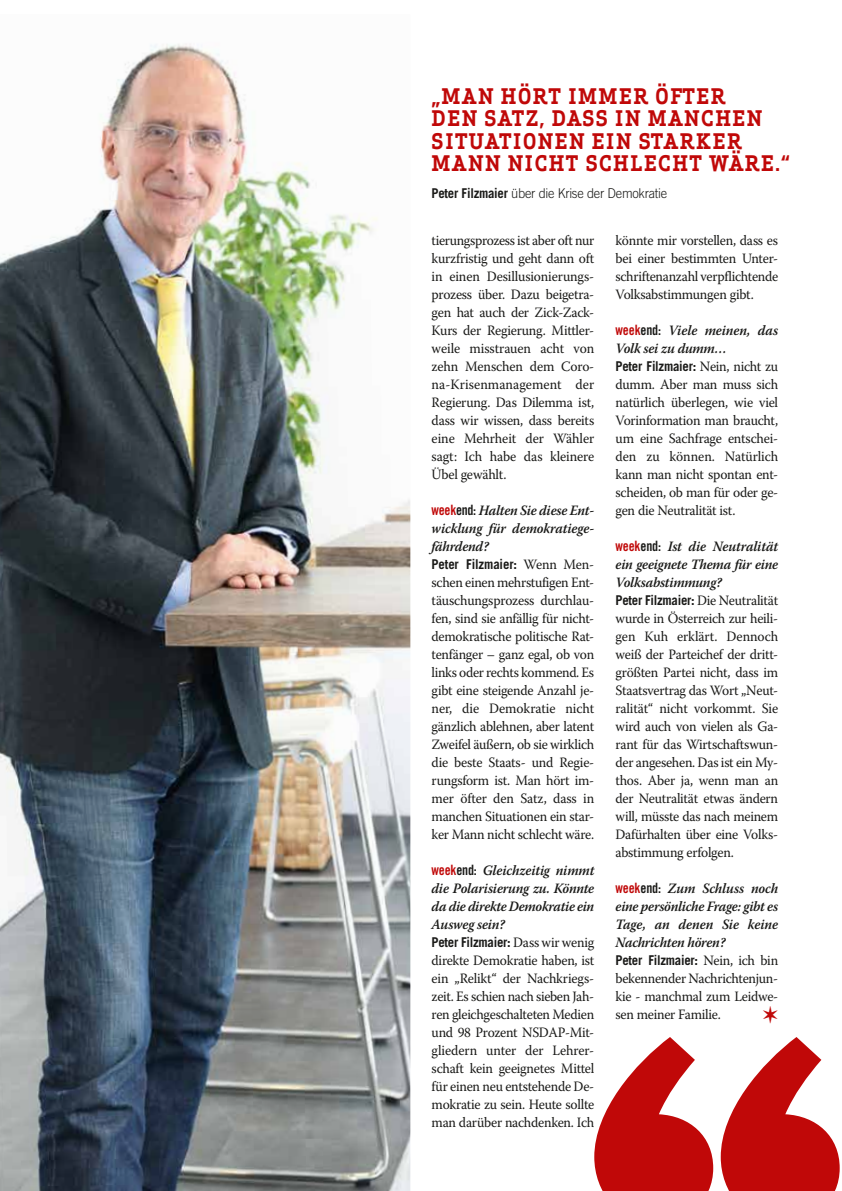
<style>
.page{position:relative;width:842px;height:1191px;background:#fff}
.page>*{position:absolute;margin:0;border:0;box-sizing:border-box;transform-origin:0 0}
.t1{font:700 21px/22.5px "Apex Serif";letter-spacing:.08em;color:#c00808;scale:.95 1}
.t2{font:14.25px/18px "Warnock Pro";letter-spacing:-.02em;color:#1a1a18;text-align:justify;scale:.95 1}
.t3{font:italic 600 14.25px/18px "Warnock Pro";letter-spacing:-.02em;color:#1a1a18;text-align:justify;scale:.95 1}
.t4{font:700 13.5px "Trade Gothic LT Std";letter-spacing:-.02em;color:#1a1a18;scale:.95 1}
.t5{font:300 13.5px "Trade Gothic LT Std";letter-spacing:-.02em;color:#1a1a18;scale:.95 1}
.s1{font-weight:700}
.s2{font-family:"Trade Gothic LT Std Bd Cn 20";font-weight:400;font-style:normal;color:#c00808}
.s3{font-family:"Trade Gothic LT Std Bd Cn 20";font-weight:400;font-style:normal}
.s4{font-family:"Warnock Pro";font-weight:400;font-size:14.25px}
</style>
<div class="page">
<img style="left:0;top:44px;width:410px;height:1147px">
<svg style="left:721px;top:1037px;width:119px;height:154px"></svg>
<svg style="left:594px;top:1037px;width:119px;height:154px"></svg>
<h1 class="t1" style="left:432px;top:85px;width:379px">„MAN HÖRT IMMER ÖFTER<br>DEN SATZ, DASS IN MANCHEN<br>SITUATIONEN EIN STARKER<br>MANN NICHT SCHLECHT WÄRE.“</h1>
<p class="t5" style="left:432px;top:185px;width:250px"><span class="s1">Peter Filzmaier</span> über die Krise der Demokratie</p>
<p class="t2" style="left:432px;top:231px;width:173px">tierungsprozess ist aber oft nur kurzfristig und geht dann oft in einen Desillusionierungs&shy;prozess über. Dazu beigetra&shy;gen hat auch der Zick-Zack-Kurs der Regierung. Mittler&shy;weile misstrauen acht von zehn Menschen dem Coro&shy;na-Krisenmanagement der Regierung. Das Dilemma ist, dass wir wissen, dass bereits eine Mehrheit der Wähler sagt: Ich habe das kleinere Übel gewählt.</p>
<p class="t3" style="left:432px;top:501px;width:173px"><span class="s2">week</span><span class="s3">end:</span> Halten Sie diese Ent&shy;wicklung für demokratiege&shy;fährdend?</p>
<p class="t4" style="left:432px;top:556px;width:173px">Peter Filzmaier: <span class="s4">Wenn Men-</span></p>
<p class="t2" style="left:432px;top:573px;width:173px">schen einen mehrstufigen Ent&shy;täuschungsprozess durchlau&shy;fen, sind sie anfällig für nicht&shy;demokratische politische Rat&shy;tenfänger – ganz egal, ob von links oder rechts kommend. Es gibt eine steigende Anzahl je&shy;ner, die Demokratie nicht gänzlich ablehnen, aber latent Zweifel äußern, ob sie wirklich die beste Staats- und Regie&shy;rungsform ist. Man hört im&shy;mer öfter den Satz, dass in manchen Situationen ein star&shy;ker Mann nicht schlecht wäre.</p>
<p class="t3" style="left:432px;top:861px;width:173px"><span class="s2">week</span><span class="s3">end:</span> Gleichzeitig nimmt die Polarisierung zu. Könnte da die direkte Demokratie ein Ausweg sein?</p>
<p class="t4" style="left:432px;top:934px;width:173px">Peter Filzmaier: <span class="s4">Dass wir wenig</span></p>
<p class="t2" style="left:432px;top:951px;width:173px">direkte Demokratie haben, ist ein „Relikt“ der Nachkriegs&shy;zeit. Es schien nach sieben Jah&shy;ren gleichgeschalteten Medien und 98 Prozent NSDAP-Mit&shy;gliedern unter der Lehrer&shy;schaft kein geeignetes Mittel für einen neu entstehende De&shy;mokratie zu sein. Heute sollte man darüber nachdenken. Ich</p>
<p class="t2" style="left:615px;top:231px;width:173px">könnte mir vorstellen, dass es bei einer bestimmten Unter&shy;schriftenanzahl verpflichtende Volksabstimmungen gibt.</p>
<p class="t3" style="left:615px;top:321px;width:173px"><span class="s2">week</span><span class="s3">end:</span> Viele meinen, das<br>Volk sei zu dumm…</p>
<p class="t4" style="left:615px;top:358px;width:173px">Peter Filzmaier: <span class="s4">Nein, nicht zu</span></p>
<p class="t2" style="left:615px;top:375px;width:173px">dumm. Aber man muss sich natürlich überlegen, wie viel Vorinformation man braucht, um eine Sachfrage entschei&shy;den zu können. Natürlich kann man nicht spontan ent&shy;scheiden, ob man für oder ge&shy;gen die Neutralität ist.</p>
<p class="t3" style="left:615px;top:537px;width:173px"><span class="s2">week</span><span class="s3">end:</span> Ist die Neutralität ein geeignete Thema für eine Volksabstimmung?</p>
<p class="t4" style="left:615px;top:592px;width:173px">Peter Filzmaier: <span class="s4">Die Neutralität</span></p>
<p class="t2" style="left:615px;top:609px;width:173px">wurde in Österreich zur heili&shy;gen Kuh erklärt. Dennoch weiß der Parteichef der dritt&shy;größten Partei nicht, dass im Staatsvertrag das Wort „Neut&shy;ralität“ nicht vorkommt. Sie wird auch von vielen als Ga&shy;rant für das Wirtschaftswun&shy;der angesehen. Das ist ein My&shy;thos. Aber ja, wenn man an der Neutralität etwas ändern will, müsste das nach meinem Dafürhalten über eine Volks&shy;abstimmung erfolgen.</p>
<p class="t3" style="left:615px;top:879px;width:173px"><span class="s2">week</span><span class="s3">end:</span> Zum Schluss noch eine persönliche Frage: gibt es Tage, an denen Sie keine Nachrichten hören?</p>
<p class="t4" style="left:615px;top:952px;width:173px">Peter Filzmaier: <span class="s4">Nein, ich bin</span></p>
<p class="t2" style="left:615px;top:969px;width:173px">bekennender Nachrichtenjun&shy;kie - manchmal zum Leidwe&shy;sen meiner Familie.</p>
</div>
